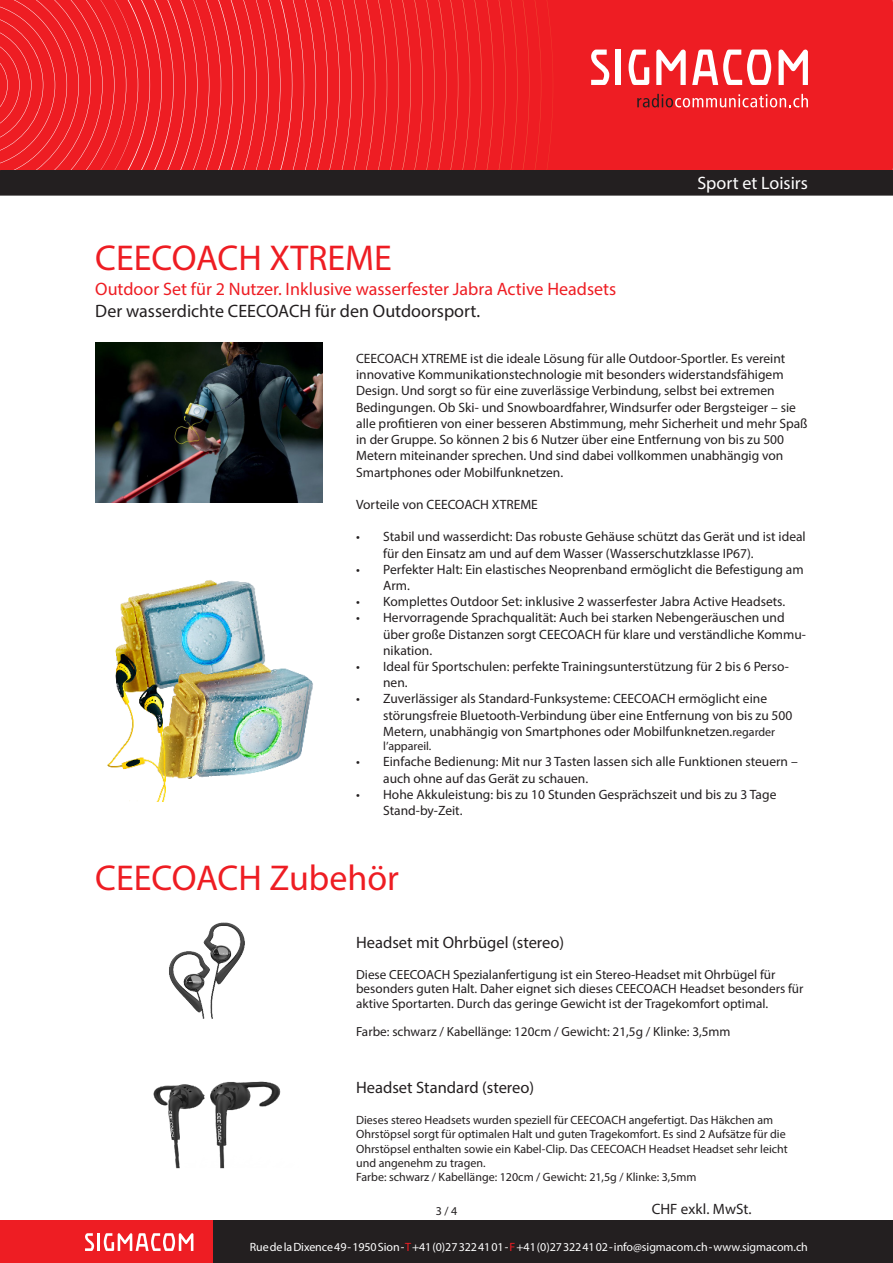
<style>
.page{position:relative;width:893px;height:1263px;background:#fff}
.page>*{position:absolute;margin:0;border:0;box-sizing:border-box;transform-origin:0 0}
.t1{font:36px "Myriad Pro";color:#ee1d23}
.t2{font:18px "Myriad Pro";color:#ee1d23}
.t3{font:18px "Myriad Pro";color:#231f20}
.t4{font:18px "Myriad Pro";color:#fff}
.t5{font:16.5px "Myriad Pro";color:#231f20}
.t6{font:15px "Myriad Pro";letter-spacing:.005em;color:#231f20}
.t7{font:13.5px/16.2px "Myriad Pro";color:#231f20}
.t8{font:13.2px/14.4px "Myriad Pro";color:#231f20}
.t9{font:12px/14.4px "Myriad Pro";color:#231f20}
.t10{font:12px "Myriad Pro";letter-spacing:-.005em;color:#fff}
.s1{font-size:12px}
.s2{color:#ee1d23}
</style>
<div class="page">
<div style="left:0;top:0;width:893px;height:170px;background:#ee1d23"></div>
<svg style="left:535px;top:1px;width:6px;height:168px"></svg>
<svg style="left:547px;top:2px;width:6px;height:166px"></svg>
<svg style="left:0;top:0;width:529px;height:170px"></svg>
<div style="left:0;top:1220px;width:214px;height:43px;background:#ee1d23"></div>
<div style="left:214px;top:1220px;width:679px;height:43px;background:#231f20"></div>
<hr style="left:97px;top:1233px;width:3px;height:18px;background:#fff">
<svg style="left:85px;top:1233px;width:9px;height:18px"></svg>
<svg style="left:104px;top:1233px;width:89px;height:18px"></svg>
<div style="left:1px;top:171px;width:891px;height:24px;background:#231f20"></div>
<div style="left:0;top:170px;width:893px;height:26px;border:2px solid #231f20"></div>
<svg style="left:637px;top:94px;width:171px;height:13px"></svg>
<svg style="left:629px;top:50px;width:20px;height:35px"></svg>
<svg style="left:656px;top:49px;width:30px;height:36px"></svg>
<svg style="left:778px;top:49px;width:30px;height:36px"></svg>
<div style="left:615px;top:50px;width:6px;height:35px;background:#fff"></div>
<svg style="left:591px;top:50px;width:18px;height:35px"></svg>
<svg style="left:692px;top:50px;width:79px;height:35px"></svg>
<img style="left:107px;top:580px;width:206px;height:222px">
<img style="left:95px;top:342px;width:228px;height:161px">
<img style="left:169px;top:922px;width:76px;height:97px">
<img style="left:153px;top:1081px;width:128px;height:88px">
<h2 class="t4" style="left:697px;top:172px;width:112px">Sport et Loisirs</h2>
<p class="t1" style="left:95px;top:236px;width:298px">CEECOACH XTREME</p>
<p class="t2" style="left:95px;top:278px;width:522px">Outdoor Set für 2 Nutzer. Inklusive wasserfester Jabra Active Headsets</p>
<p class="t3" style="left:95px;top:300px;width:386px">Der wasserdichte CEECOACH für den Outdoorsport.</p>
<p class="t7" style="left:356px;top:350px;width:453px">CEECOACH XTREME ist die ideale Lösung für alle Outdoor-Sportler. Es vereint innovative Kommunikationstechnologie mit besonders widerstandsfähigem Design. Und sorgt so für eine zuverlässige Verbindung, selbst bei extremen Bedingungen. Ob Ski- und Snowboardfahrer, Windsurfer oder Bergsteiger – sie alle profitieren von einer besseren Abstimmung, mehr Sicherheit und mehr Spaß in der Gruppe. So können 2 bis 6 Nutzer über eine Entfernung von bis zu 500<br>Metern miteinander sprechen. Und sind dabei vollkommen unabhängig von Smartphones oder Mobilfunknetzen.</p>
<p class="t7" style="left:356px;top:496px;width:183px">Vorteile von CEECOACH XTREME</p>
<p class="t7" style="left:383px;top:528px;width:424px;text-indent:-27px">• Stabil und wasserdicht: Das robuste Gehäuse schützt das Gerät und ist ideal für den Einsatz am und auf dem Wasser (Wasserschutzklasse IP67).</p>
<p class="t7" style="left:383px;top:561px;width:422px;text-indent:-27px">• Perfekter Halt: Ein elastisches Neoprenband ermöglicht die Befestigung am<br>Arm.</p>
<p class="t7" style="left:356px;top:593px;width:431px">• Komplettes Outdoor Set: inklusive 2 wasserfester Jabra Active Headsets.</p>
<p class="t7" style="left:383px;top:609px;width:424px;text-indent:-27px">• Hervorragende Sprachqualität: Auch bei starken Nebengeräuschen und über große Distanzen sorgt CEECOACH für klare und verständliche Kommu&shy;nikation.</p>
<p class="t7" style="left:383px;top:658px;width:407px;text-indent:-27px">• Ideal für Sportschulen: perfekte Trainingsunterstützung für 2 bis 6 Perso&shy;nen.</p>
<p class="t7" style="left:383px;top:690px;width:411px;text-indent:-27px">• Zuverlässiger als Standard-Funksysteme: CEECOACH ermöglicht eine störungsfreie Bluetooth-Verbindung über eine Entfernung von bis zu 500<br>Metern, unabhängig von Smartphones oder Mobilfunknetzen.<span class="s1">regarder</span></p>
<p class="t9" style="left:383px;top:739px;width:50px">l’appareil.</p>
<p class="t7" style="left:383px;top:753px;width:416px;text-indent:-27px">• Einfache Bedienung: Mit nur 3 Tasten lassen sich alle Funktionen steuern – auch ohne auf das Gerät zu schauen.</p>
<p class="t7" style="left:383px;top:786px;width:395px;text-indent:-27px">• Hohe Akkuleistung: bis zu 10 Stunden Gesprächszeit und bis zu 3 Tage<br>Stand-by-Zeit.</p>
<p class="t1" style="left:95px;top:855px;width:305px">CEECOACH Zubehör</p>
<p class="t5" style="left:356px;top:932px;width:210px">Headset mit Ohrbügel (stereo)</p>
<p class="t8" style="left:356px;top:967px;width:449px">Diese CEECOACH Spezialanfertigung ist ein Stereo-Headset mit Ohrbügel für besonders guten Halt. Daher eignet sich dieses CEECOACH Headset besonders für aktive Sportarten. Durch das geringe Gewicht ist der Tragekomfort optimal.</p>
<p class="t8" style="left:356px;top:1024px;width:376px">Farbe: schwarz / Kabellänge: 120cm / Gewicht: 21,5g / Klinke: 3,5mm</p>
<p class="t5" style="left:356px;top:1077px;width:180px">Headset Standard (stereo)</p>
<p class="t9" style="left:356px;top:1112px;width:433px">Dieses stereo Headsets wurden speziell für CEECOACH angefertigt. Das Häkchen am Ohrstöpsel sorgt für optimalen Halt und guten Tragekomfort. Es sind 2 Aufsätze für die Ohrstöpsel enthalten sowie ein Kabel-Clip. Das CEECOACH Headset Headset sehr leicht und angenehm zu tragen.</p>
<p class="t9" style="left:356px;top:1170px;width:342px">Farbe: schwarz / Kabellänge: 120cm / Gewicht: 21,5g / Klinke: 3,5mm</p>
<p class="t6" style="left:652px;top:1200px;width:101px">CHF exkl. MwSt.</p>
<p class="t9" style="left:436px;top:1203px;width:23px">3 / 4</p>
<p class="t10" style="left:250px;top:1239px;width:560px">Rue de la Dixence 49 - 1950 Sion - <span class="s2">T</span> +41 (0)27 322 41 01 - <span class="s2">F</span> +41 (0)27 322 41 02 - info@sigmacom.ch - www.sigmacom.ch</p>
</div>
